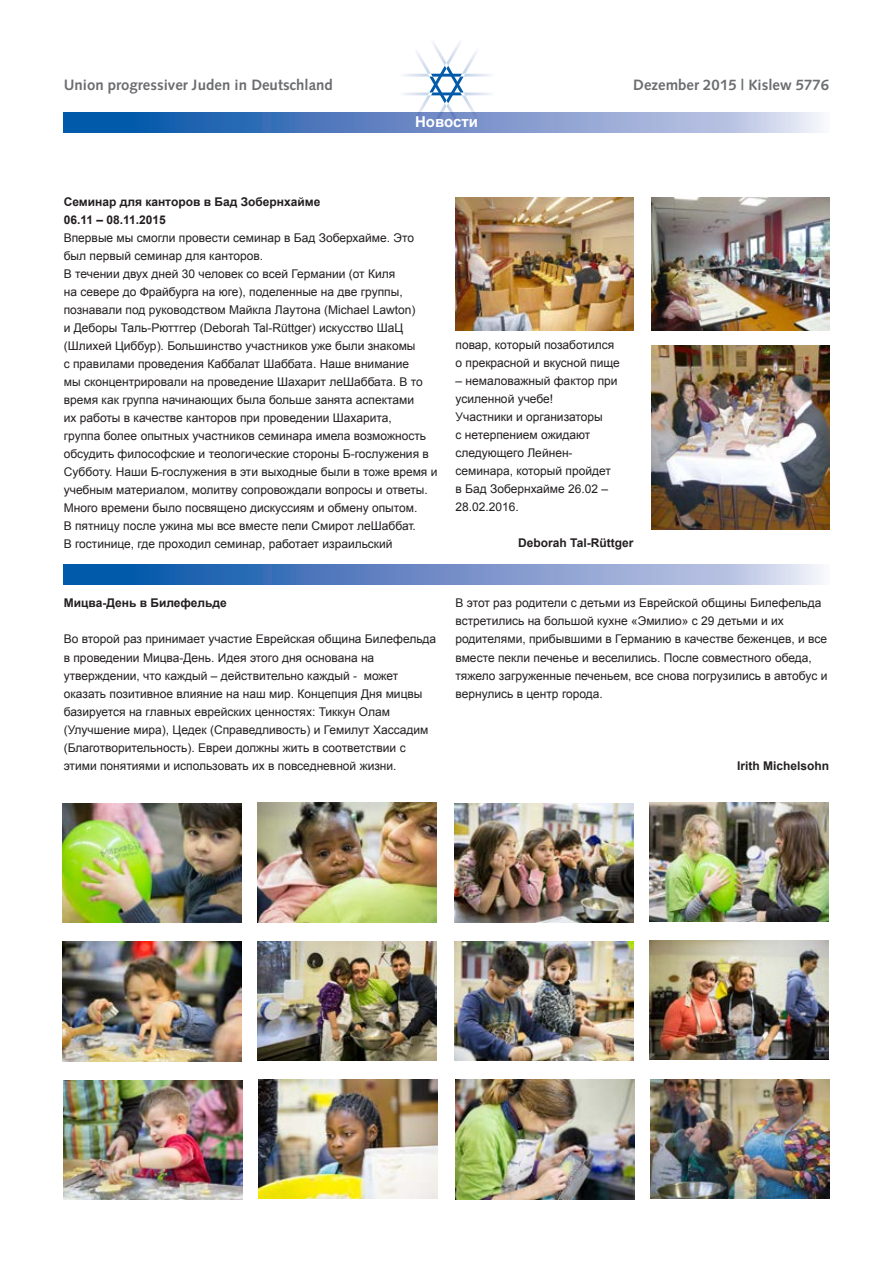
<style>
.page{position:relative;width:893px;height:1263px;background:#fff}
.page>*{position:absolute;margin:0;border:0;box-sizing:border-box;transform-origin:0 0}
.t1{font:700 15px "Syntax";color:#6c6d70}
.t2{font:700 15px "Arial";color:#fff}
.t3{font:12px/18px "Arial";color:#231f20}
.t4{font:700 12px "Arial";color:#231f20}
</style>
<div class="page">
<svg style="left:64px;top:113px;width:757px;height:19px;background:#6b91c8"></svg>
<svg style="left:398px;top:42px;width:96px;height:88px"></svg>
<img style="left:455px;top:197px;width:178px;height:133px">
<img style="left:651px;top:346px;width:178px;height:183px">
<img style="left:651px;top:197px;width:178px;height:133px">
<svg style="left:64px;top:565px;width:757px;height:19px;background:#6c90c8"></svg>
<img style="left:63px;top:804px;width:179px;height:119px">
<img style="left:63px;top:942px;width:179px;height:119px">
<img style="left:64px;top:1080px;width:178px;height:119px">
<img style="left:258px;top:803px;width:179px;height:119px">
<img style="left:258px;top:941px;width:179px;height:119px">
<img style="left:259px;top:1080px;width:178px;height:119px">
<img style="left:455px;top:803px;width:178px;height:119px">
<img style="left:455px;top:941px;width:178px;height:119px">
<img style="left:455px;top:1080px;width:179px;height:119px">
<img style="left:650px;top:802px;width:178px;height:119px">
<img style="left:650px;top:941px;width:178px;height:119px">
<img style="left:650px;top:1079px;width:179px;height:119px">
<p class="t1" style="left:64px;top:76px;width:271px">Union progressiver Juden in Deutschland</p>
<p class="t1" style="left:633px;top:76px;width:197px">Dezember 2015 | Kislew 5776</p>
<p class="t2" style="left:415px;top:112px;width:64px">Новости</p>
<p class="t4" style="left:64px;top:194px;width:258px">Семинар для канторов в Бад Зобернхайме</p>
<p class="t4" style="left:64px;top:212px;width:104px">06.11 – 08.11.2015</p>
<p class="t3" style="left:64px;top:229px;width:352px">Впервые мы смогли провести семинар в Бад Зоберхайме. Это был первый семинар для канторов.</p>
<p class="t3" style="left:64px;top:265px;width:375px">В течении двух дней 30 человек со всей Германии (от Киля<br>на севере до Фрайбурга на юге), поделенные на две группы, познавали под руководством Майкла Лаутона (Michael Lawton)<br>и Деборы Таль-Рюттгер (Deborah Tal-Rüttger) искусство ШаЦ (Шлихей Циббур). Большинство участников уже были знакомы<br>с правилами проведения Каббалат Шаббата. Наше внимание<br>мы сконцентрировали на проведение Шахарит леШаббата. В то время как группа начинающих была больше занята аспектами<br>их работы в качестве канторов при проведении Шахарита,<br>группа более опытных участников семинара имела возможность обсудить философские и теологические стороны Б-гослужения в Субботу. Наши Б-гослужения в эти выходные были в тоже время и учебным материалом, молитву сопровождали вопросы и ответы.<br>Много времени было посвящено дискуссиям и обмену опытом.<br>В пятницу после ужина мы все вместе пели Смирот леШаббат.<br>В гостинице, где проходил семинар, работает израильский</p>
<p class="t3" style="left:455px;top:336px;width:166px">повар, который позаботился о прекрасной и вкусной пище</p>
<p class="t3" style="left:455px;top:372px;width:164px">– немаловажный фактор при усиленной учебе!</p>
<p class="t3" style="left:455px;top:408px;width:157px">Участники и организаторы с нетерпением ожидают следующего Лейнен&shy;семинара, который пройдет в Бад Зобернхайме 26.02 –<br>28.02.2016.</p>
<p class="t4" style="left:518px;top:535px;width:117px">Deborah Tal-Rüttger</p>
<p class="t4" style="left:64px;top:595px;width:165px">Мицва-День в Билефельде</p>
<p class="t3" style="left:64px;top:630px;width:374px">Во второй раз принимает участие Еврейская община Билефельда в проведении Мицва-День. Идея этого дня основана на утверждении, что каждый – действительно каждый - может оказать позитивное влияние на наш мир. Концепция Дня мицвы базируется на главных еврейских ценностях: Тиккун Олам (Улучшение мира), Цедек (Справедливость) и Гемилут Хассадим (Благотворительность). Евреи должны жить в соответствии с этими понятиями и использовать их в повседневной жизни.</p>
<p class="t3" style="left:455px;top:594px;width:373px">В этот раз родители с детьми из Еврейской общины Билефельда встретились на большой кухне «Эмилио» с 29 детьми и их родителями, прибывшими в Германию в качестве беженцев, и все вместе пекли печенье и веселились. После совместного обеда, тяжело загруженные печеньем, все снова погрузились в автобус и вернулись в центр города.</p>
<p class="t4" style="left:737px;top:757px;width:94px">Irith Michelsohn</p>
</div>
